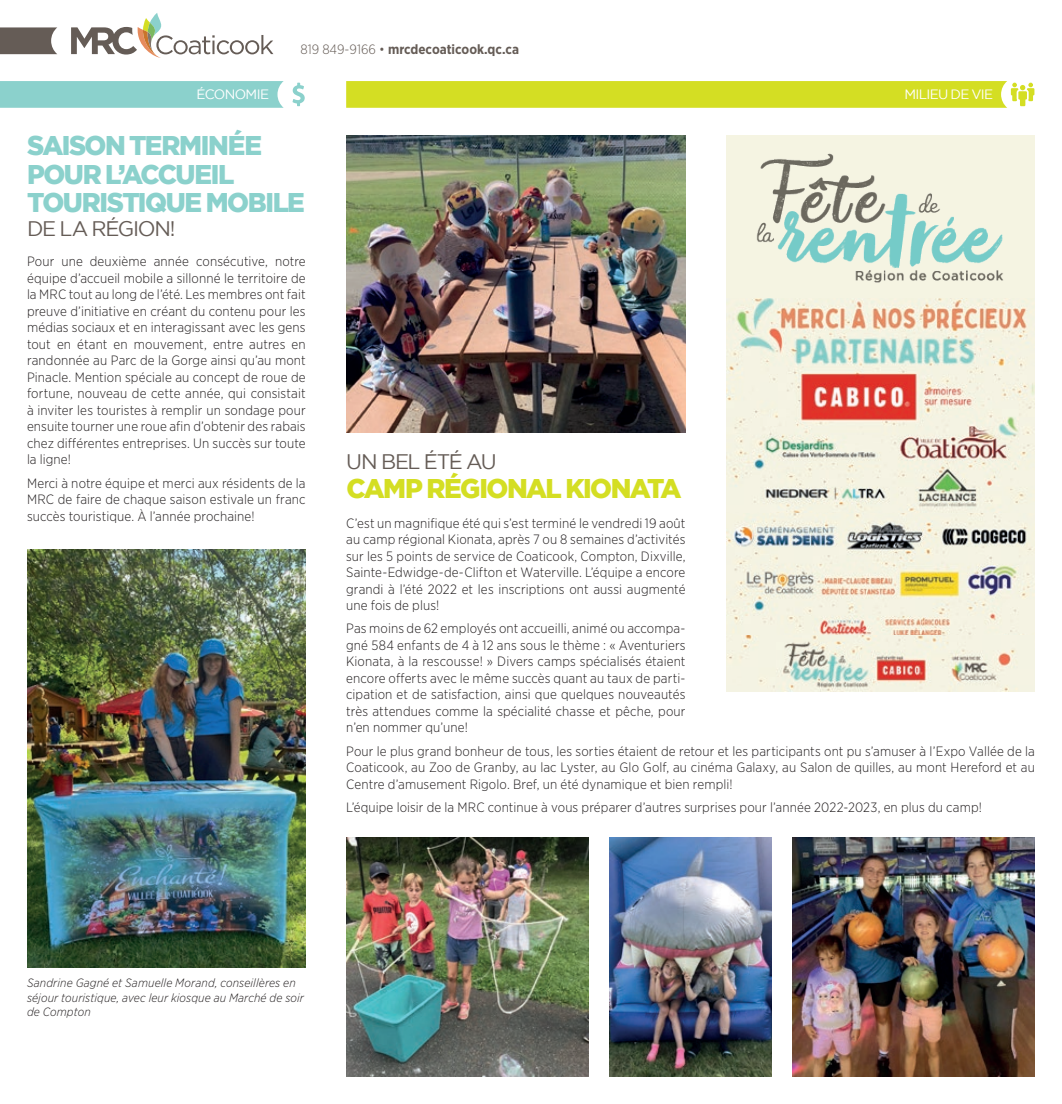
<style>
.page{position:relative;width:1062px;height:1104px;background:#fff}
.page>*{position:absolute;margin:0;border:0;box-sizing:border-box;transform-origin:0 0}
.t1{font:900 27px/28.5px "Gotham";letter-spacing:-.055em;color:#8bd1cc}
.t2{font:900 27px "Gotham";letter-spacing:-.06em;color:#d4de23}
.t3{font:21px "Gotham";letter-spacing:-.06em;color:#655c56}
.t4{font:300 13.5px/16.5px "Gotham Narrow";letter-spacing:.01em;color:#231f20;text-align:justify}
.t5{font:700 13.5px "Gotham Narrow";color:#655c56}
.t6{font:13.5px "Gotham";letter-spacing:-.045em;color:#fff}
.t7{font:italic 300 12px/14.4px "Gotham Narrow";letter-spacing:.01em;color:#231f20}
.s1{font-weight:300}
</style>
<div class="page">
<svg style="left:71px;top:13px;width:202px;height:45px"></svg>
<svg style="left:0;top:27px;width:57px;height:27px;background:#726964"></svg>
<svg style="left:346px;top:81px;width:688px;height:27px;background:#d5df2b"></svg>
<div style="left:0;top:81px;width:284px;height:27px;background:#8bd1cc"></div>
<svg style="left:292px;top:83px;width:13px;height:23px"></svg>
<img style="left:27px;top:549px;width:279px;height:418px">
<div style="left:726px;top:135px;width:309px;height:170px;background:#f5f4e2"></div>
<img style="left:726px;top:298px;width:309px;height:216px">
<img style="left:756px;top:153px;width:247px;height:130px">
<img style="left:726px;top:514px;width:309px;height:121px">
<img style="left:726px;top:635px;width:309px;height:56px">
<img style="left:346px;top:135px;width:339px;height:297px">
<img style="left:346px;top:837px;width:242px;height:239px">
<img style="left:793px;top:837px;width:242px;height:239px">
<img style="left:610px;top:837px;width:162px;height:239px">
<p class="t6" style="left:197px;top:87px;width:74px">ÉCONOMIE</p>
<p class="t5" style="left:300px;top:41px;width:220px"><span class="s1">819 849-9166 •</span> mrcdecoaticook.qc.ca</p>
<p class="t6" style="left:904px;top:87px;width:90px">MILIEU DE VIE</p>
<h1 class="t1" style="left:27px;top:131px;width:279px">SAISON TERMINÉE<br>POUR L’ACCUEIL<br>TOURISTIQUE MOBILE</h1>
<h2 class="t3" style="left:27px;top:217px;width:150px">DE LA RÉGION!</h2>
<p class="t4" style="left:27px;top:253px;width:280px">Pour une deuxième année consécutive, notre équipe d’accueil mobile a sillonné le territoire de la MRC tout au long de l’été. Les membres ont fait preuve d’initiative en créant du contenu pour les médias sociaux et en interagissant avec les gens tout en étant en mouvement, entre autres en randonnée au Parc de la Gorge ainsi qu’au mont Pinacle. Mention spéciale au concept de roue de fortune, nouveau de cette année, qui consistait à inviter les touristes à remplir un sondage pour ensuite tourner une roue afin d’obtenir des rabais chez différentes entreprises. Un succès sur toute la ligne!</p>
<p class="t4" style="left:27px;top:474px;width:280px">Merci à notre équipe et merci aux résidents de la MRC de faire de chaque saison estivale un franc succès touristique. À l’année prochaine!</p>
<h2 class="t3" style="left:346px;top:450px;width:152px">UN BEL ÉTÉ AU</h2>
<h1 class="t2" style="left:346px;top:472px;width:337px">CAMP RÉGIONAL KIONATA</h1>
<p class="t4" style="left:346px;top:514px;width:341px">C’est un magnifique été qui s’est terminé le vendredi 19 août au camp régional Kionata, après 7 ou 8 semaines d’activités sur les 5 points de service de Coaticook, Compton, Dixville, Sainte-Edwidge-de-Clifton et Waterville. L’équipe a encore grandi à l’été 2022 et les inscriptions ont aussi augmenté une fois de plus!</p>
<p class="t4" style="left:346px;top:620px;width:341px">Pas moins de 62 employés ont accueilli, animé ou accompa&shy;gné 584 enfants de 4 à 12 ans sous le thème : « Aventuriers Kionata, à la rescousse! » Divers camps spécialisés étaient encore offerts avec le même succès quant au taux de parti&shy;cipation et de satisfaction, ainsi que quelques nouveautés très attendues comme la spécialité chasse et pêche, pour n’en nommer qu’une!</p>
<p class="t4" style="left:346px;top:742px;width:690px">Pour le plus grand bonheur de tous, les sorties étaient de retour et les participants ont pu s’amuser à l’Expo Vallée de la Coaticook, au Zoo de Granby, au lac Lyster, au Glo Golf, au cinéma Galaxy, au Salon de quilles, au mont Hereford et au Centre d’amusement Rigolo. Bref, un été dynamique et bien rempli!</p>
<p class="t4" style="left:346px;top:798px;width:637px">L’équipe loisir de la MRC continue à vous préparer d’autres surprises pour l’année 2022-2023, en plus du camp!</p>
<p class="t7" style="left:27px;top:975px;width:278px">Sandrine Gagné et Samuelle Morand, conseillères en séjour touristique, avec leur kiosque au Marché de soir de Compton</p>
</div>
